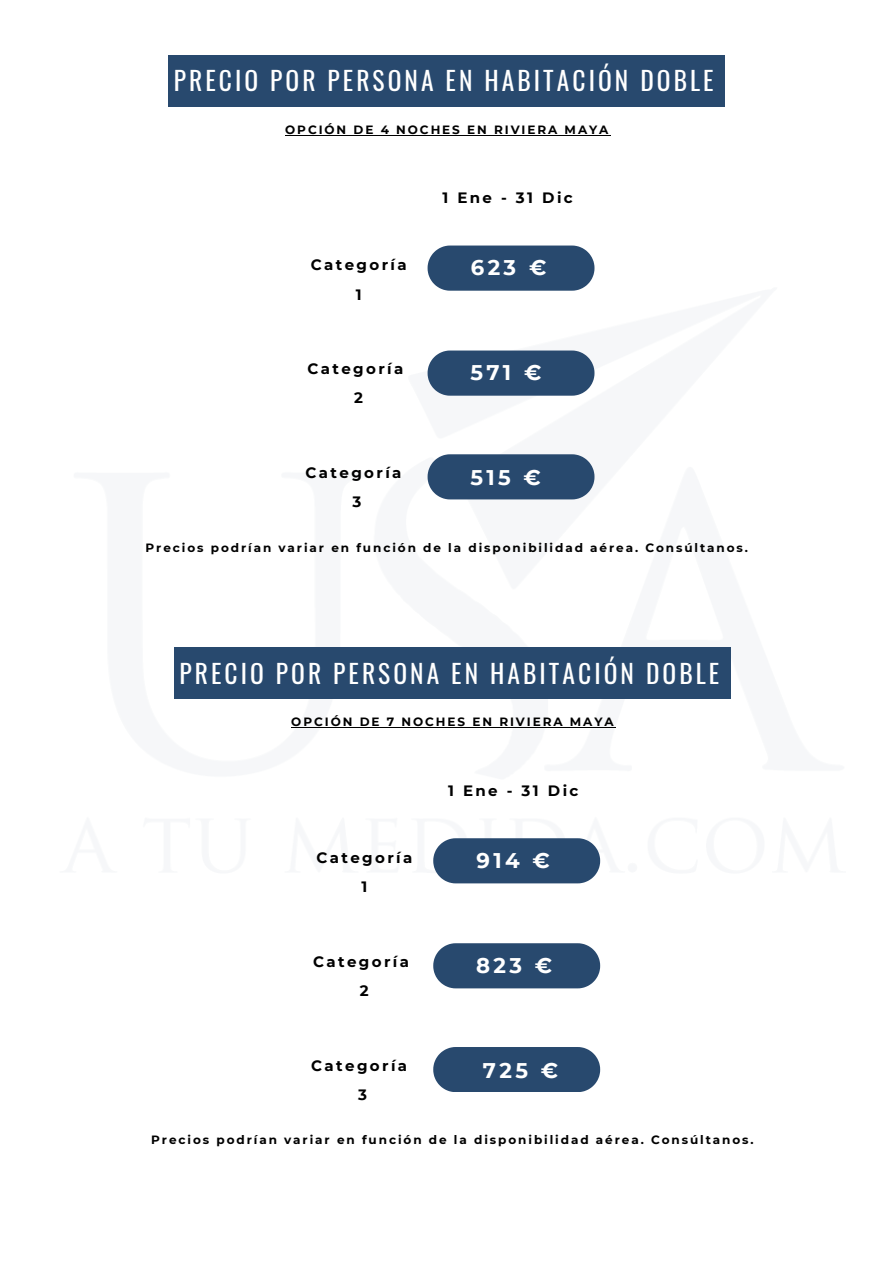
<style>
.page{position:relative;width:894px;height:1264px;background:#fff}
.page>*{position:absolute;margin:0;border:0;box-sizing:border-box;transform-origin:0 0}
.t1{font:25.5px "Oswald";letter-spacing:.12em;color:#fff}
.t2{font:700 21.15px "Montserrat";letter-spacing:.16em;color:#fff}
.t3{font:700 15px/29.2px "Montserrat";letter-spacing:.16em;color:#000;text-align:center}
.t4{font:700 12px "Montserrat";letter-spacing:.16em;color:#000}
</style>
<div class="page">
<div style="left:169px;top:55px;width:555px;height:51px;background:#28496e"></div>
<svg style="left:427px;top:245px;width:167px;height:45px;background:#365577"></svg>
<svg style="left:427px;top:350px;width:167px;height:45px;background:#365477"></svg>
<svg style="left:427px;top:454px;width:167px;height:45px;background:#355476"></svg>
<hr style="left:285px;top:135px;width:325px;height:1px;background:#000">
<div style="left:174px;top:647px;width:556px;height:52px;background:#28496e"></div>
<svg style="left:433px;top:838px;width:167px;height:45px;background:#355476"></svg>
<svg style="left:433px;top:943px;width:167px;height:45px;background:#355476"></svg>
<div style="left:433px;top:1047px;width:167px;height:44px;background:#28496e"></div>
<hr style="left:291px;top:727px;width:324px;height:1px;background:#000">
<h1 class="t1" style="left:174px;top:67px;width:541px">PRECIO POR PERSONA EN HABITACI”N DOBLE</h1>
<p class="t4" style="left:285px;top:123px;width:324px">OPCI”N DE 4 NOCHES EN RIVIERA MAYA</p>
<p class="t3" style="left:310px;top:250px;width:97px">CategorÌa<br>1</p>
<p class="t3" style="left:307px;top:354px;width:97px">CategorÌa<br>2</p>
<p class="t3" style="left:442px;top:183px;width:132px">1 Ene - 31 Dic</p>
<h2 class="t2" style="left:470px;top:256px;width:77px">623 Ä</h2>
<h2 class="t2" style="left:470px;top:361px;width:73px">571 Ä</h2>
<p class="t3" style="left:305px;top:458px;width:97px">CategorÌa<br>3</p>
<p class="t4" style="left:145px;top:540px;width:604px">Precios podrÌan variar en funciÛn de la disponibilidad aÈrea. Cons˙ltanos.</p>
<h2 class="t2" style="left:470px;top:466px;width:72px">515 Ä</h2>
<h1 class="t1" style="left:179px;top:660px;width:541px">PRECIO POR PERSONA EN HABITACI”N DOBLE</h1>
<p class="t4" style="left:291px;top:715px;width:324px">OPCI”N DE 7 NOCHES EN RIVIERA MAYA</p>
<p class="t3" style="left:316px;top:843px;width:97px">CategorÌa<br>1</p>
<p class="t3" style="left:313px;top:946px;width:97px">CategorÌa<br>2</p>
<p class="t3" style="left:448px;top:775px;width:132px">1 Ene - 31 Dic</p>
<h2 class="t2" style="left:476px;top:848px;width:75px">914 Ä</h2>
<h2 class="t2" style="left:476px;top:953px;width:78px">823 Ä</h2>
<p class="t3" style="left:311px;top:1050px;width:97px">CategorÌa<br>3</p>
<p class="t4" style="left:151px;top:1133px;width:604px">Precios podrÌan variar en funciÛn de la disponibilidad aÈrea. Cons˙ltanos.</p>
<h2 class="t2" style="left:483px;top:1058px;width:77px">725 Ä</h2>
</div>
